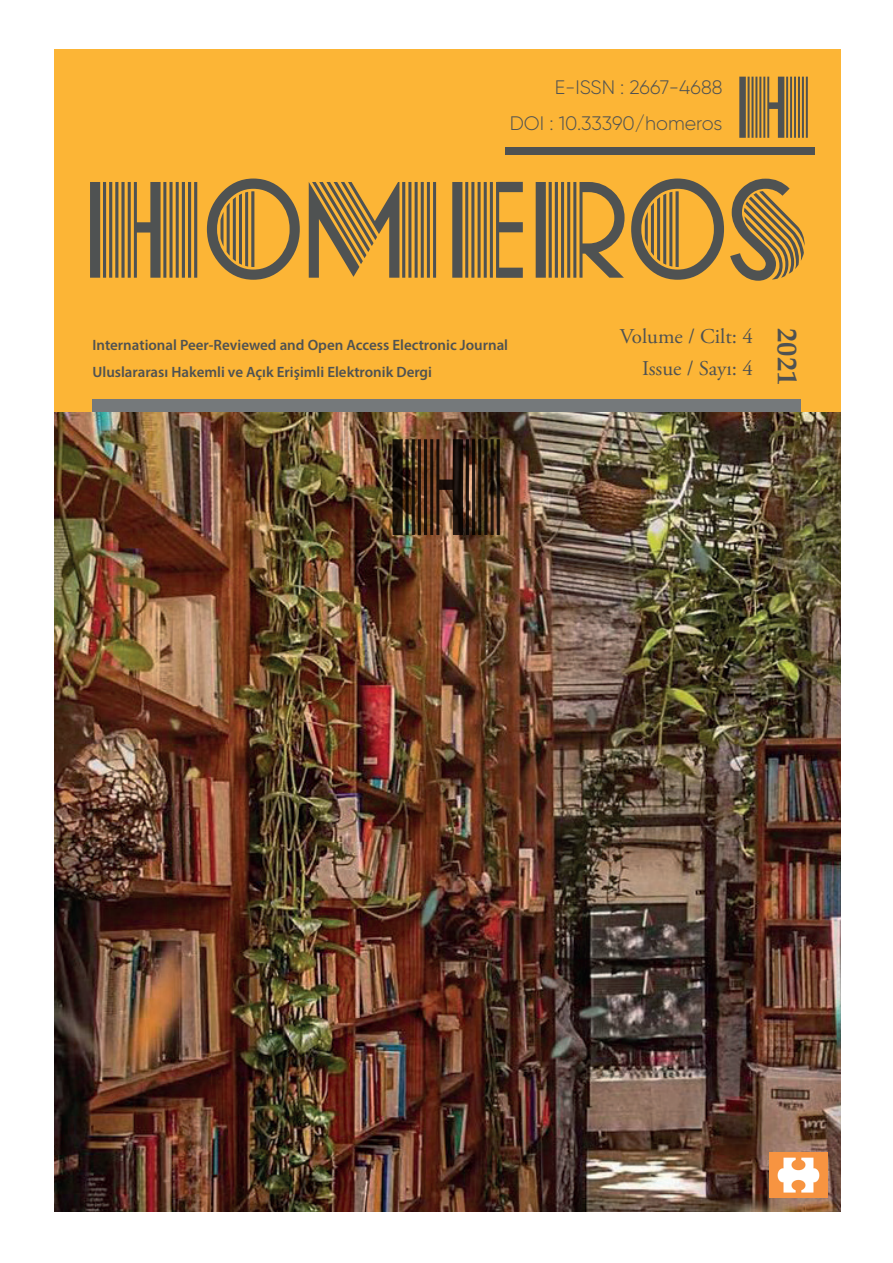
<style>
.page{position:relative;width:893px;height:1263px;background:#fff}
.page>*{position:absolute;margin:0;border:0;box-sizing:border-box;transform-origin:0 0}
.t1{font:108px "Atlas";color:#4f5252}
.t2{font:108px "Atlas";color:#231f20}
.t3{font:69px "Atlas";color:#4f5252}
.t4{font:700 28.5px "Palatino";color:#4f5252}
.t5{font:21px/31.7px "Adobe Garamond Pro";color:#4f5252;text-align:right}
.t6{font:300 19.5px/36px "Gilroy";color:#4f5252;text-align:right}
.t7{font:600 15px/26.5px "Myriad Pro";color:#4f5252}
</style>
<div class="page">
<div style="left:54px;top:49px;width:787px;height:434px;background:#fcb536"></div>
<div style="left:92px;top:399px;width:709px;height:13px;background:#75797b"></div>
<img style="left:54px;top:412px;width:787px;height:800px">
<div style="left:505px;top:147px;width:310px;height:8px;background:#4f5252"></div>
<img style="left:770px;top:1152px;width:57px;height:46px">
<h3 class="t6" style="left:510px;top:69px;width:214px">E-ISSN : 2667-4688<br>DOI : 10.33390/homeros</h3>
<h2 class="t3" style="left:735px;top:60px;width:80px">H</h2>
<h1 class="t1" style="left:84px;top:155px;width:725px">HOMEROS</h1>
<p class="t7" style="left:92px;top:332px;width:417px">International Peer-Reviewed and Open Access Electronic Journal<br>Uluslararası Hakemli ve Açık Erişimli Elektronik Dergi</p>
<h3 class="t5" style="left:620px;top:322px;width:135px">Volume / Cilt: 4<br>Issue / Sayı: 4</h3>
<h3 class="t4" style="left:812px;top:328px;width:58px;rotate:90deg">2021</h3>
<h1 class="t2" style="left:386px;top:412px;width:124px">H</h1>
</div>
